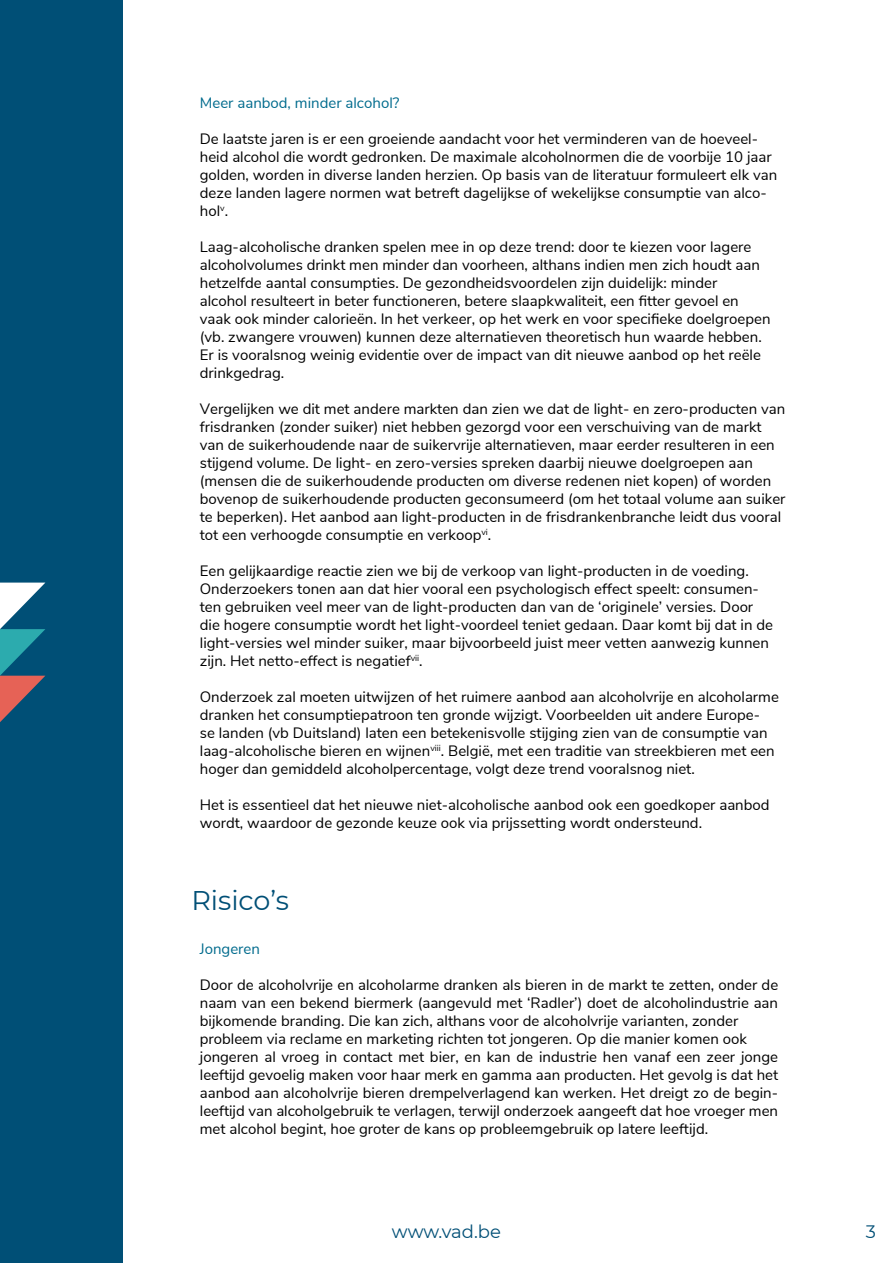
<style>
.page{position:relative;width:893px;height:1263px;background:#fff}
.page>*{position:absolute;margin:0;border:0;box-sizing:border-box;transform-origin:0 0}
.t1{font:27px "Montserrat";color:#004f76}
.t2{font:18px "Montserrat";letter-spacing:-.005em;color:#004f76}
.t3{font:15px/18px "Nunito Sans";color:#000}
.t4{font:15px "Nunito Sans";color:#006b8d}
</style>
<div class="page">
<div style="left:0;top:0;width:123px;height:1263px;background:#004f76"></div>
<svg style="left:0;top:583px;width:45px;height:139px"></svg>
<p class="t4" style="left:200px;top:92px;width:201px">Meer aanbod, minder alcohol?</p>
<p class="t3" style="left:200px;top:129px;width:579px">De laatste jaren is er een groeiende aandacht voor het verminderen van de hoeveel&shy;heid alcohol die wordt gedronken. De maximale alcoholnormen die de voorbije 10 jaar golden, worden in diverse landen herzien. Op basis van de literatuur formuleert elk van deze landen lagere normen wat betreft dagelijkse of wekelijkse consumptie van alco&shy;hol<sup>v</sup>.</p>
<p class="t3" style="left:200px;top:237px;width:572px">Laag-alcoholische dranken spelen mee in op deze trend: door te kiezen voor lagere alcoholvolumes drinkt men minder dan voorheen, althans indien men zich houdt aan hetzelfde aantal consumpties. De gezondheidsvoordelen zijn duidelijk: minder<br>alcohol resulteert in beter functioneren, betere slaapkwaliteit, een fitter gevoel en vaak ook minder calorieën. In het verkeer, op het werk en voor specifieke doelgroepen (vb. zwangere vrouwen) kunnen deze alternatieven theoretisch hun waarde hebben.<br>Er is vooralsnog weinig evidentie over de impact van dit nieuwe aanbod op het reële drinkgedrag.</p>
<p class="t3" style="left:200px;top:399px;width:587px">Vergelijken we dit met andere markten dan zien we dat de light- en zero-producten van frisdranken (zonder suiker) niet hebben gezorgd voor een verschuiving van de markt van de suikerhoudende naar de suikervrije alternatieven, maar eerder resulteren in een stijgend volume. De light- en zero-versies spreken daarbij nieuwe doelgroepen aan (mensen die de suikerhoudende producten om diverse redenen niet kopen) of worden bovenop de suikerhoudende producten geconsumeerd (om het totaal volume aan suiker te beperken). Het aanbod aan light-producten in de frisdrankenbranche leidt dus vooral tot een verhoogde consumptie en verkoop<sup>vi</sup>.</p>
<p class="t3" style="left:200px;top:561px;width:575px">Een gelijkaardige reactie zien we bij de verkoop van light-producten in de voeding.<br>Onderzoekers tonen aan dat hier vooral een psychologisch effect speelt: consumen&shy;ten gebruiken veel meer van de light-producten dan van de ‘originele’ versies. Door die hogere consumptie wordt het light-voordeel teniet gedaan. Daar komt bij dat in de light-versies wel minder suiker, maar bijvoorbeeld juist meer vetten aanwezig kunnen zijn. Het netto-effect is negatief<sup>vii</sup>.</p>
<p class="t3" style="left:200px;top:687px;width:581px">Onderzoek zal moeten uitwijzen of het ruimere aanbod aan alcoholvrije en alcoholarme dranken het consumptiepatroon ten gronde wijzigt. Voorbeelden uit andere Europe&shy;se landen (vb Duitsland) laten een betekenisvolle stijging zien van de consumptie van laag-alcoholische bieren en wijnen<sup>viii</sup>. België, met een traditie van streekbieren met een hoger dan gemiddeld alcoholpercentage, volgt deze trend vooralsnog niet.</p>
<p class="t3" style="left:200px;top:795px;width:571px">Het is essentieel dat het nieuwe niet-alcoholische aanbod ook een goedkoper aanbod wordt, waardoor de gezonde keuze ook via prijssetting wordt ondersteund.</p>
<h1 class="t1" style="left:191px;top:881px;width:99px">Risico’s</h1>
<p class="t4" style="left:200px;top:938px;width:62px">Jongeren</p>
<p class="t3" style="left:200px;top:975px;width:580px">Door de alcoholvrije en alcoholarme dranken als bieren in de markt te zetten, onder de naam van een bekend biermerk (aangevuld met ‘Radler’) doet de alcoholindustrie aan bijkomende branding. Die kan zich, althans voor de alcoholvrije varianten, zonder probleem via reclame en marketing richten tot jongeren. Op die manier komen ook jongeren al vroeg in contact met bier, en kan de industrie hen vanaf een zeer jonge leeftijd gevoelig maken voor haar merk en gamma aan producten. Het gevolg is dat het aanbod aan alcoholvrije bieren drempelverlagend kan werken. Het dreigt zo de begin&shy;leeftijd van alcoholgebruik te verlagen, terwijl onderzoek aangeeft dat hoe vroeger men met alcohol begint, hoe groter de kans op probleemgebruik op latere leeftijd.</p>
<p class="t2" style="left:392px;top:1219px;width:111px">www.vad.be</p>
<p class="t2" style="left:866px;top:1219px;width:12px">3</p>
</div>
